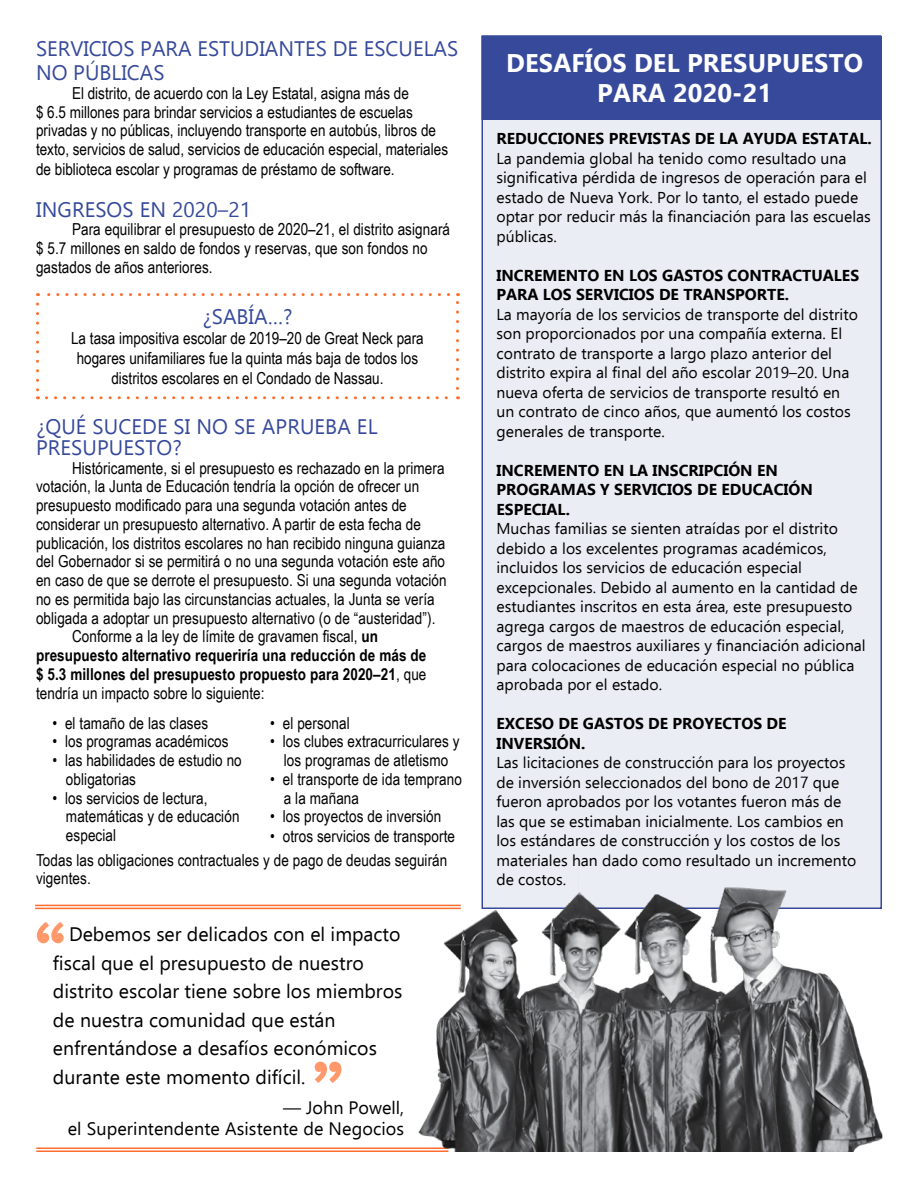
<style>
.page{position:relative;width:918px;height:1188px;background:#fff}
.page>*{position:absolute;margin:0;border:0;box-sizing:border-box;transform-origin:0 0}
.t1{font:700 60px "Bookman Old Style";color:#ff996c}
.t2{font:700 25.5px/30.6px "Ebrima";letter-spacing:.005em;color:#fff;text-align:center}
.t3{font:21px/21px "Ebrima";color:#36499b}
.t4{font:19.5px/28.5px "Ebrima";color:#000}
.t5{font:18px/21px "Ebrima";letter-spacing:.005em;color:#000;text-align:right}
.t6{font:16.5px/18.8px "Arial Narrow";letter-spacing:.005em;color:#000}
.t7{font:700 16.5px "Arial Narrow";letter-spacing:.005em;color:#000}
.t8{font:15.75px/19.5px "Ebrima";color:#000}
.t9{font:700 15.75px/19.5px "Ebrima";color:#000}
.s1{font-weight:700}
.s2{font-weight:400}
</style>
<div class="page">
<svg style="left:36px;top:304px;width:3px;height:95px"></svg>
<svg style="left:46px;top:396px;width:413px;height:3px"></svg>
<svg style="left:456px;top:293px;width:3px;height:95px"></svg>
<svg style="left:38px;top:293px;width:411px;height:3px"></svg>
<div style="left:482px;top:36px;width:400px;height:873px;background:#ebedf5;border:2px solid #36499b"></div>
<hr style="left:36px;top:1148px;width:412px;height:1px;background:#ff6d2d">
<hr style="left:36px;top:1151px;width:412px;height:1px;background:#ff6d2d">
<hr style="left:35px;top:905px;width:426px;height:1px;background:#ff6d2d">
<hr style="left:35px;top:908px;width:426px;height:1px;background:#ff6d2d">
<img style="left:401px;top:857px;width:482px;height:295px">
<div style="left:482px;top:35px;width:399px;height:85px;background:#36499b;border:2px solid #36499b"></div>
<p class="t3" style="left:36px;top:36px;width:424px;line-height:24px">SERVICIOS PARA ESTUDIANTES DE ESCUELAS<br>NO PÚBLICAS</p>
<p class="t6" style="left:36px;top:83px;width:414px;text-indent:36px">El distrito, de acuerdo con la Ley Estatal, asigna más de<br>$ 6.5 millones para brindar servicios a estudiantes de escuelas privadas y no públicas, incluyendo transporte en autobús, libros de texto, servicios de salud, servicios de educación especial, materiales de biblioteca escolar y programas de préstamo de software.</p>
<p class="t3" style="left:36px;top:198px;width:217px">INGRESOS EN 2020–21</p>
<p class="t6" style="left:36px;top:220px;width:416px;text-indent:36px">Para equilibrar el presupuesto de 2020–21, el distrito asignará $ 5.7 millones en saldo de fondos y reservas, que son fondos no gastados de años anteriores.</p>
<p class="t3" style="left:202px;top:306px;width:92px">¿SABÍA…?</p>
<p class="t6" style="left:71px;top:328px;width:354px;line-height:19.8px;text-align:center">La tasa impositiva escolar de 2019–20 de Great Neck para hogares unifamiliares fue la quinta más baja de todos los distritos escolares en el Condado de Nassau.</p>
<p class="t3" style="left:36px;top:415px;width:343px">¿QUÉ SUCEDE SI NO SE APRUEBA EL<br>PRESUPUESTO?</p>
<p class="t6" style="left:72px;top:458px;width:374px">Históricamente, si el presupuesto es rechazado en la primera</p>
<p class="t6" style="left:36px;top:477px;width:385px">votación, la Junta de Educación tendría la opción de ofrecer un</p>
<p class="t6" style="left:36px;top:495px;width:372px">presupuesto modificado para una segunda votación antes de</p>
<p class="t6" style="left:36px;top:514px;width:387px">considerar un presupuesto alternativo. A partir de esta fecha de</p>
<p class="t6" style="left:36px;top:533px;width:411px">publicación, los distritos escolares no han recibido ninguna guianza</p>
<p class="t6" style="left:36px;top:552px;width:411px">del Gobernador si se permitirá o no una segunda votación este año</p>
<p class="t6" style="left:36px;top:570px;width:412px">en caso de que se derrote el presupuesto. Si una segunda votación</p>
<p class="t6" style="left:36px;top:589px;width:400px">no es permitida bajo las circunstancias actuales, la Junta se vería</p>
<p class="t6" style="left:36px;top:608px;width:401px">obligada a adoptar un presupuesto alternativo (o de “austeridad”).</p>
<p class="t6" style="left:72px;top:627px;width:308px">Conforme a la ley de límite de gravamen fiscal, <span class="s1">un</span></p>
<p class="t7" style="left:36px;top:643px;width:392px">presupuesto alternativo requeriría una reducción de más de</p>
<p class="t7" style="left:36px;top:662px;width:392px">$ 5.3 millones del presupuesto propuesto para 2020–21<span class="s2">, que</span></p>
<p class="t6" style="left:36px;top:683px;width:230px">tendría un impacto sobre lo siguiente:</p>
<p class="t6" style="left:270px;top:713px;width:81px">• el personal</p>
<p class="t6" style="left:270px;top:732px;width:191px;text-align:center">• los clubes extracurriculares y los programas de atletismo</p>
<p class="t6" style="left:284px;top:769px;width:180px;text-indent:-13px">• el transporte de ida temprano a la mañana</p>
<p class="t6" style="left:270px;top:807px;width:172px">• los proyectos de inversión</p>
<p class="t6" style="left:36px;top:823px;width:421px;line-height:23.9px;text-indent:234px">• otros servicios de transporte<br>Todas las obligaciones contractuales y de pago de deudas seguirán</p>
<p class="t6" style="left:36px;top:869px;width:56px">vigentes.</p>
<p class="t6" style="left:52px;top:713px;width:157px">• el tamaño de las clases</p>
<p class="t6" style="left:52px;top:732px;width:178px">• los programas académicos</p>
<p class="t6" style="left:66px;top:750px;width:177px;text-indent:-13px">• las habilidades de estudio no obligatorias</p>
<p class="t6" style="left:66px;top:788px;width:175px;text-indent:-13px">• los servicios de lectura, matemáticas y de educación especial</p>
<h1 class="t1" style="left:34px;top:901px;width:34px">“</h1>
<p class="t4" style="left:53px;top:919px;width:351px;text-indent:16px">Debemos ser delicados con el impacto fiscal que el presupuesto de nuestro distrito escolar tiene sobre los miembros de nuestra comunidad que están enfrentándose a desafíos económicos durante este momento difícil.</p>
<h1 class="t1" style="left:344px;top:1104px;width:34px;rotate:-180deg">“</h1>
<p class="t5" style="left:68px;top:1097px;width:338px">— John Powell,<br>el Superintendente Asistente de Negocios</p>
<h2 class="t2" style="left:506px;top:46px;width:358px">DESAFÍOS DEL PRESUPUESTO<br>PARA 2020-21</h2>
<p class="t9" style="left:496px;top:128px;width:377px">REDUCCIONES PREVISTAS DE LA AYUDA ESTATAL.</p>
<p class="t8" style="left:496px;top:148px;width:376px">La pandemia global ha tenido como resultado una significativa pérdida de ingresos de operación para el estado de Nueva York. Por lo tanto, el estado puede optar por reducir más la financiación para las escuelas públicas.</p>
<p class="t9" style="left:496px;top:264px;width:364px">INCREMENTO EN LOS GASTOS CONTRACTUALES<br>PARA LOS SERVICIOS DE TRANSPORTE.</p>
<p class="t8" style="left:496px;top:304px;width:363px">La mayoría de los servicios de transporte del distrito son proporcionados por una compañía externa. El contrato de transporte a largo plazo anterior del distrito expira al final del año escolar 2019–20. Una nueva oferta de servicios de transporte resultó en un contrato de cinco años, que aumentó los costos generales de transporte.</p>
<p class="t9" style="left:496px;top:459px;width:318px">INCREMENTO EN LA INSCRIPCIÓN EN<br>PROGRAMAS Y SERVICIOS DE EDUCACIÓN<br>ESPECIAL.</p>
<p class="t8" style="left:496px;top:518px;width:371px">Muchas familias se sienten atraídas por el distrito debido a los excelentes programas académicos, incluidos los servicios de educación especial excepcionales. Debido al aumento en la cantidad de estudiantes inscritos en esta área, este presupuesto agrega cargos de maestros de educación especial, cargos de maestros auxiliares y financiación adicional para colocaciones de educación especial no pública aprobada por el estado.</p>
<p class="t9" style="left:496px;top:713px;width:292px">EXCESO DE GASTOS DE PROYECTOS DE<br>INVERSIÓN.</p>
<p class="t8" style="left:496px;top:752px;width:361px">Las licitaciones de construcción para los proyectos de inversión seleccionados del bono de 2017 que fueron aprobados por los votantes fueron más de las que se estimaban inicialmente. Los cambios en los estándares de construcción y los costos de los materiales han dado como resultado un incremento de costos.</p>
</div>
